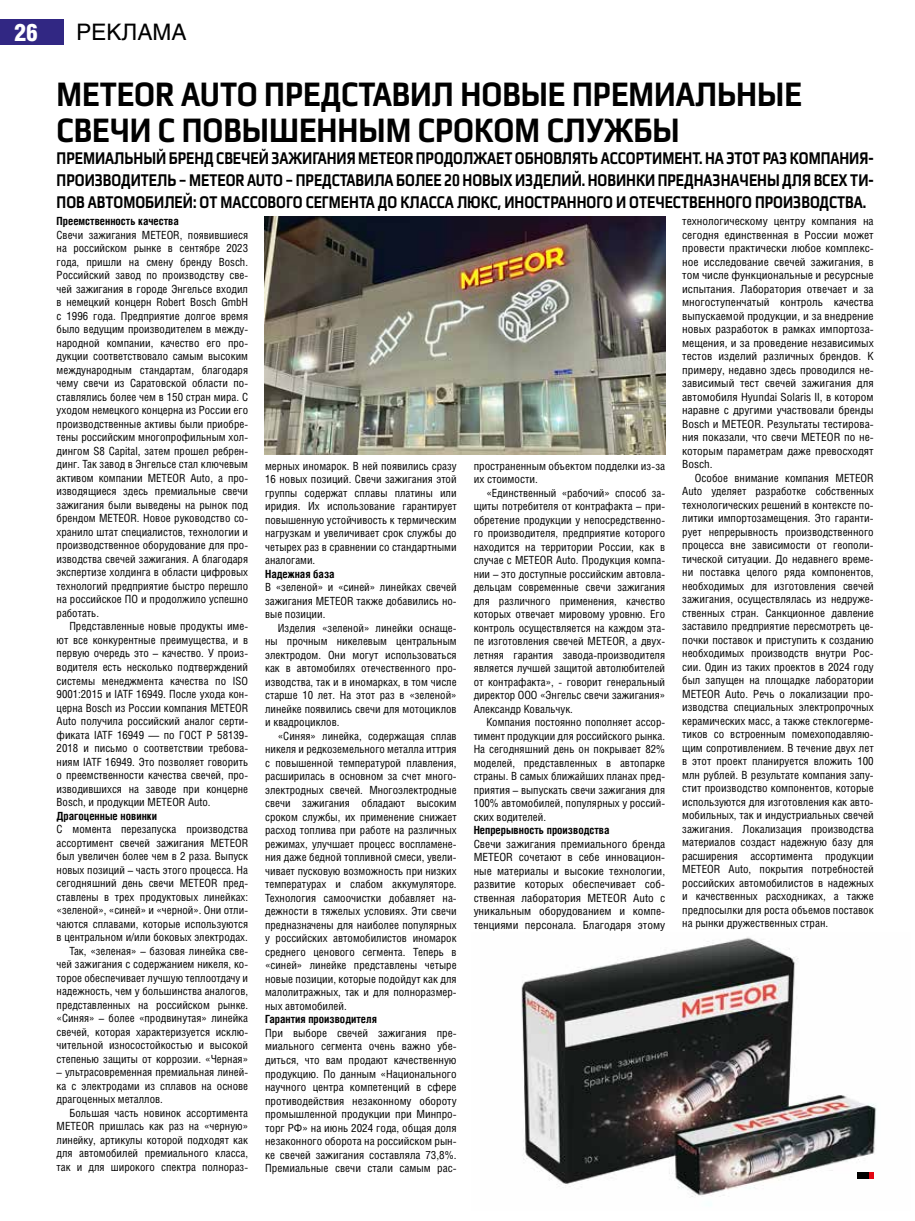
<style>
.page{position:relative;width:915px;height:1221px;background:#fff}
.page>*{position:absolute;margin:0;border:0;box-sizing:border-box;transform-origin:0 0}
.t1{font:700 36px/36px "Play";color:#000;scale:.8 1}
.t2{font:900 24px "Helios Cond";color:#fff}
.t3{font:22.5px "Helios";color:#000}
.t4{font:700 18px/21.6px "Play";color:#000;text-align:justify;scale:.75 1}
.t5{font:11.25px/13.5px "Helios Cond";color:#000;text-align:justify}
.t6{font:11.25px/13.5px "Helios Cond";color:#000;text-align:justify;scale:1.04 1}
.t7{font:700 11.25px "Helios Cond";color:#000}
</style>
<div class="page">
<div style="left:0;top:19px;width:64px;height:26px;background:#312783"></div>
<img style="left:265px;top:216px;width:400px;height:238px">
<img style="left:521px;top:937px;width:356px;height:260px">
<div style="left:856px;top:1171px;width:12px;height:7px;background:#000"></div>
<svg style="left:869px;top:1171px;width:4px;height:7px"></svg>
<h2 class="t2" style="left:14px;top:19px;width:26px">26</h2>
<h3 class="t3" style="left:77px;top:19px;width:111px">РЕКЛАМА</h3>
<h1 class="t1" style="left:57px;top:75px;width:932px">METEOR AUTO ПРЕДСТАВИЛ НОВЫЕ ПРЕМИАЛЬНЫЕ<br>СВЕЧИ С ПОВЫШЕННЫМ СРОКОМ СЛУЖБЫ</h1>
<p class="t4" style="left:57px;top:147px;width:1090px">ПРЕМИАЛЬНЫЙ БРЕНД СВЕЧЕЙ ЗАЖИГАНИЯ METEOR ПРОДОЛЖАЕТ ОБНОВЛЯТЬ АССОРТИМЕНТ. НА ЭТОТ РАЗ КОМПАНИЯ-ПРОИЗВОДИТЕЛЬ – METEOR AUTO – ПРЕДСТАВИЛА БОЛЕЕ 20 НОВЫХ ИЗДЕЛИЙ. НОВИНКИ ПРЕДНАЗНАЧЕНЫ ДЛЯ ВСЕХ ТИ-ПОВ АВТОМОБИЛЕЙ: ОТ МАССОВОГО СЕГМЕНТА ДО КЛАССА ЛЮКС, ИНОСТРАННОГО И ОТЕЧЕСТВЕННОГО ПРОИЗВОДСТВА.</p>
<p class="t7" style="left:57px;top:214px;width:124px">Преемственность качества</p>
<p class="t5" style="left:57px;top:228px;width:193px">Свечи зажигания METEOR, появившиеся на российском рынке в сентябре 2023 года, пришли на смену бренду Bosch.<br>Российский завод по производству све&shy;чей зажигания в городе Энгельсе входил в немецкий концерн Robert Bosch GmbH с 1996 года. Предприятие долгое время было ведущим производителем в между&shy;народной компании, качество его про&shy;дукции соответствовало самым высоким международным стандартам, благодаря чему свечи из Саратовской области по&shy;ставлялись более чем в 150 стран мира. С уходом немецкого концерна из России его производственные активы были приобре&shy;тены российским многопрофильным хол&shy;дингом S8 Capital, затем прошел ребрен&shy;динг. Так завод в Энгельсе стал ключевым активом компании METEOR Auto, а про&shy;изводящиеся здесь премиальные свечи зажигания были выведены на рынок под брендом METEOR. Новое руководство со&shy;хранило штат специалистов, технологии и производственное оборудование для про&shy;изводства свечей зажигания. А благодаря экспертизе холдинга в области цифровых технологий предприятие быстро перешло на российское ПО и продолжило успешно работать.</p>
<p class="t5" style="left:57px;top:619px;width:193px;text-indent:13px">Представленные новые продукты име&shy;ют все конкурентные преимущества, и в первую очередь это – качество. У произ&shy;водителя есть несколько подтверждений системы менеджмента качества по ISO 9001:2015 и IATF 16949. После ухода кон&shy;церна Bosch из России компания METEOR Auto получила российский аналог серти&shy;фиката IATF 16949 — по ГОСТ Р 58139- 2018 и письмо о соответствии требова&shy;ниям IATF 16949. Это позволяет говорить о преемственности качества свечей, про&shy;изводившихся на заводе при концерне Bosch, и продукции METEOR Auto.</p>
<p class="t7" style="left:57px;top:808px;width:102px">Драгоценные новинки</p>
<p class="t5" style="left:57px;top:822px;width:193px;text-align:right">С момента перезапуска производства ассортимент свечей зажигания METEOR был увеличен более чем в 2 раза. Выпуск новых позиций – часть этого процесса. На сегодняшний день свечи METEOR пред&shy;ставлены в трех продуктовых линейках: «зеленой», «синей» и «черной». Они отли&shy;чаются сплавами, которые используются в центральном и/или боковых электродах.<br>Так, «зеленая» – базовая линейка све&shy;чей зажигания с содержанием никеля, ко&shy;торое обеспечивает лучшую теплоотдачу и надежность, чем у большинства аналогов, представленных на российском рынке. «Синяя» – более «продвинутая» линейка свечей, которая характеризуется исклю&shy;чительной износостойкостью и высокой степенью защиты от коррозии. «Черная»</p>
<p class="t5" style="left:57px;top:1065px;width:193px">– ультрасовременная премиальная линей&shy;ка с электродами из сплавов на основе драгоценных металлов.</p>
<p class="t5" style="left:57px;top:1105px;width:193px;text-indent:13px">Большая часть новинок ассортимента METEOR пришлась как раз на «черную» линейку, артикулы которой подходят как для автомобилей премиального класса, так и для широкого спектра полнораз-</p>
<p class="t5" style="left:265px;top:458px;width:193px">мерных иномарок. В ней появились сразу 16 новых позиций. Свечи зажигания этой группы содержат сплавы платины или иридия. Их использование гарантирует повышенную устойчивость к термическим нагрузкам и увеличивает срок службы до четырех раз в сравнении со стандартными аналогами.</p>
<p class="t7" style="left:265px;top:567px;width:71px">Надежная база</p>
<p class="t5" style="left:265px;top:580px;width:193px">В «зеленой» и «синей» линейках свечей зажигания METEOR также добавились но&shy;вые позиции.</p>
<p class="t5" style="left:265px;top:620px;width:193px;text-indent:13px">Изделия «зеленой» линейки оснаще&shy;ны прочным никелевым центральным электродом. Они могут использоваться как в автомобилях отечественного про&shy;изводства, так и в иномарках, в том числе старше 10 лет. На этот раз в «зеленой» линейке появились свечи для мотоциклов и квадроциклов.</p>
<p class="t5" style="left:265px;top:728px;width:193px;text-indent:13px">«Синяя» линейка, содержащая сплав никеля и редкоземельного металла иттрия с повышенной температурой плавления, расширилась в основном за счет много&shy;электродных свечей. Многоэлектродные свечи зажигания обладают высоким сроком службы, их применение снижает расход топлива при работе на различных режимах, улучшает процесс воспламене&shy;ния даже бедной топливной смеси, увели&shy;чивает пусковую возможность при низких температурах и слабом аккумуляторе.<br>Технология самоочистки добавляет на&shy;дежности в тяжелых условиях. Эти свечи предназначены для наиболее популярных у российских автомобилистов иномарок среднего ценового сегмента. Теперь в «синей» линейке представлены четыре новые позиции, которые подойдут как для малолитражных, так и для полноразмер&shy;ных автомобилей.</p>
<p class="t7" style="left:265px;top:1012px;width:113px">Гарантия производителя</p>
<p class="t5" style="left:265px;top:1025px;width:193px">При выборе свечей зажигания пре&shy;миального сегмента очень важно убе&shy;диться, что вам продают качественную продукцию. По данным «Национального научного центра компетенций в сфере противодействия незаконному обороту промышленной продукции при Минпро&shy;торг РФ» на июнь 2024 года, общая доля незаконного оборота на российском рын&shy;ке свечей зажигания составляла 73,8%.<br>Премиальные свечи стали самым рас-</p>
<p class="t5" style="left:473px;top:458px;width:193px">пространенным объектом подделки из-за их стоимости.</p>
<p class="t5" style="left:473px;top:485px;width:193px;text-indent:13px">«Единственный «рабочий» способ за&shy;щиты потребителя от контрафакта – при&shy;обретение продукции у непосредственно&shy;го производителя, предприятие которого находится на территории России, как в случае с METEOR Auto. Продукция компа&shy;нии – это доступные российским автовла&shy;дельцам современные свечи зажигания для различного применения, качество которых отвечает мировому уровню. Его контроль осуществляется на каждом эта&shy;пе изготовления свечей METEOR, а двух&shy;летняя гарантия завода-производителя является лучшей защитой автолюбителей от контрафакта», - говорит генеральный директор ООО «Энгельс свечи зажигания» Александр Ковальчук.</p>
<p class="t5" style="left:473px;top:715px;width:193px;text-indent:13px">Компания постоянно пополняет ассор&shy;тимент продукции для российского рынка.<br>На сегодняшний день он покрывает 82% моделей, представленных в автопарке страны. В самых ближайших планах пред&shy;приятия – выпускать свечи зажигания для 100% автомобилей, популярных у россий&shy;ских водителей.</p>
<p class="t7" style="left:473px;top:823px;width:137px">Непрерывность производства</p>
<p class="t6" style="left:473px;top:836px;width:185px">Свечи зажигания премиального бренда METEOR сочетают в себе инновацион&shy;ные материалы и высокие технологии, развитие которых обеспечивает соб&shy;ственная лаборатория METEOR Auto с уникальным оборудованием и компе&shy;тенциями персонала. Благодаря этому</p>
<p class="t6" style="left:682px;top:214px;width:185px">технологическому центру компания на сегодня единственная в России может провести практически любое комплекс&shy;ное исследование свечей зажигания, в том числе функциональные и ресурсные испытания. Лаборатория отвечает и за многоступенчатый контроль качества выпускаемой продукции, и за внедрение новых разработок в рамках импортоза&shy;мещения, и за проведение независимых тестов изделий различных брендов. К примеру, недавно здесь проводился не&shy;зависимый тест свечей зажигания для автомобиля Hyundai Solaris II, в котором наравне с другими участвовали бренды Bosch и METEOR. Результаты тестирова&shy;ния показали, что свечи METEOR по не&shy;которым параметрам даже превосходят Bosch.</p>
<p class="t5" style="left:682px;top:470px;width:193px;text-indent:13px">Особое внимание компания METEOR Auto уделяет разработке собственных технологических решений в контексте по&shy;литики импортозамещения. Это гаранти&shy;рует непрерывность производственного процесса вне зависимости от геополи&shy;тической ситуации. До недавнего време&shy;ни поставка целого ряда компонентов, необходимых для изготовления свечей зажигания, осуществлялась из недруже&shy;ственных стран. Санкционное давление заставило предприятие пересмотреть це&shy;почки поставок и приступить к созданию необходимых производств внутри Рос&shy;сии. Один из таких проектов в 2024 году был запущен на площадке лаборатории METEOR Auto. Речь о локализации про&shy;изводства специальных электропрочных керамических масс, а также стеклогерме&shy;тиков со встроенным помехоподавляю&shy;щим сопротивлением. В течение двух лет в этот проект планируется вложить 100 млн рублей. В результате компания запу&shy;стит производство компонентов, которые используются для изготовления как авто&shy;мобильных, так и индустриальных свечей зажигания. Локализация производства материалов создаст надежную базу для расширения ассортимента продукции METEOR Auto, покрытия потребностей российских автомобилистов в надежных и качественных расходниках, а также предпосылки для роста объемов поставок на рынки дружественных стран.</p>
</div>
